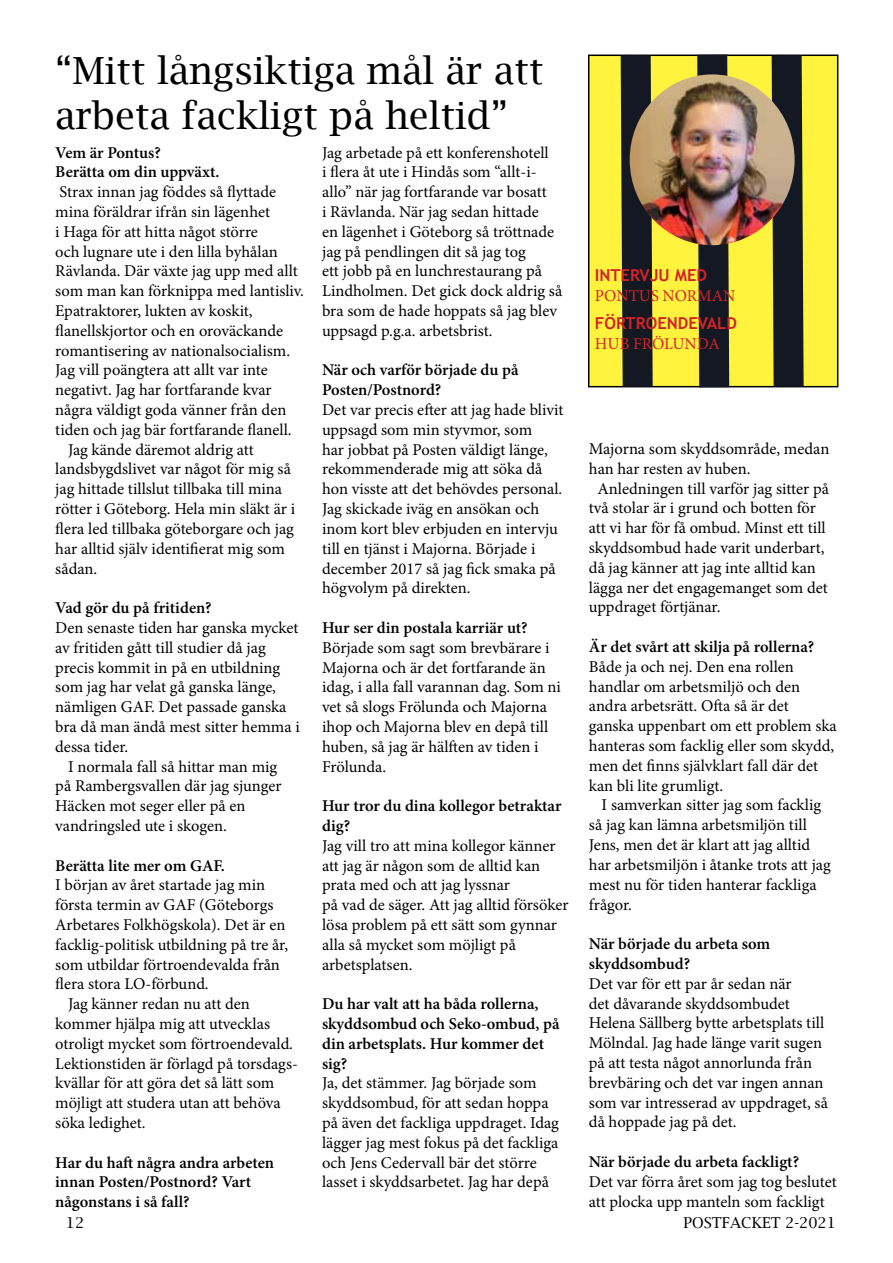
<style>
.page{position:relative;width:893px;height:1263px;background:#fff}
.page>*{position:absolute;margin:0;border:0;box-sizing:border-box;transform-origin:0 0}
.t1{font:37.5px/45px "Lucida Bright";color:#000}
.t2{font:16.5px/19.8px "Minion Pro";color:#000}
.t3{font:600 16.5px/19.8px "Minion Pro";color:#000}
.t4{font:700 16.5px "Trebuchet MS";color:#d2232a}
.t5{font:16.5px "Minion Pro";color:#d2232a}
.t6{font:15px "Lucida Bright";color:#000}
</style>
<div class="page">
<div style="left:589px;top:55px;width:249px;height:332px;background:#fff33e"></div>
<div style="left:588px;top:55px;width:250px;height:332px;border:2px solid #000"></div>
<svg style="left:756px;top:54px;width:63px;height:334px"></svg>
<svg style="left:682px;top:54px;width:62px;height:334px"></svg>
<svg style="left:605px;top:54px;width:63px;height:334px"></svg>
<img style="left:630px;top:74px;width:165px;height:171px">
<h1 class="t1" style="left:55px;top:48px;width:490px">“Mitt långsiktiga mål är att arbeta fackligt på heltid”</h1>
<p class="t3" style="left:55px;top:142px;width:166px">Vem är Pontus?<br>Berätta om din uppväxt.</p>
<p class="t2" style="left:60px;top:182px;width:218px">Strax innan jag föddes så flyttade</p>
<p class="t2" style="left:55px;top:202px;width:216px">mina föräldrar ifrån sin lägenhet</p>
<p class="t2" style="left:55px;top:222px;width:204px">i Haga för att hitta något större</p>
<p class="t2" style="left:55px;top:242px;width:224px">och lugnare ute i den lilla byhålan</p>
<p class="t2" style="left:55px;top:261px;width:244px">Rävlanda. Där växte jag upp med allt</p>
<p class="t2" style="left:55px;top:281px;width:250px">som man kan förknippa med lantisliv.</p>
<p class="t2" style="left:55px;top:301px;width:199px">Epatraktorer, lukten av koskit,</p>
<p class="t2" style="left:55px;top:321px;width:229px">flanellskjortor och en oroväckande</p>
<p class="t2" style="left:55px;top:341px;width:236px">romantisering av nationalsocialism.</p>
<p class="t2" style="left:55px;top:360px;width:214px">Jag vill poängtera att allt var inte</p>
<p class="t2" style="left:55px;top:380px;width:218px">negativt. Jag har fortfarande kvar</p>
<p class="t2" style="left:55px;top:400px;width:233px">några väldigt goda vänner från den</p>
<p class="t2" style="left:55px;top:420px;width:238px">tiden och jag bär fortfarande flanell.</p>
<p class="t2" style="left:68px;top:440px;width:187px">Jag kände däremot aldrig att</p>
<p class="t2" style="left:55px;top:459px;width:237px">landsbygdslivet var något för mig så</p>
<p class="t2" style="left:55px;top:479px;width:228px">jag hittade tillslut tillbaka till mina</p>
<p class="t2" style="left:55px;top:499px;width:241px">rötter i Göteborg. Hela min släkt är i</p>
<p class="t2" style="left:55px;top:519px;width:240px">flera led tillbaka göteborgare och jag</p>
<p class="t2" style="left:55px;top:539px;width:231px">har alltid själv identifierat mig som</p>
<p class="t2" style="left:55px;top:558px;width:44px">sådan.</p>
<p class="t3" style="left:55px;top:598px;width:158px">Vad gör du på fritiden?</p>
<p class="t2" style="left:55px;top:618px;width:246px">Den senaste tiden har ganska mycket av fritiden gått till studier då jag precis kommit in på en utbildning som jag har velat gå ganska länge, nämligen GAF. Det passade ganska bra då man ändå mest sitter hemma i dessa tider.</p>
<p class="t2" style="left:55px;top:756px;width:228px;text-indent:13px">I normala fall så hittar man mig på Rambergsvallen där jag sjunger<br>Häcken mot seger eller på en vandringsled ute i skogen.</p>
<p class="t3" style="left:55px;top:855px;width:171px">Berätta lite mer om GAF.</p>
<p class="t2" style="left:55px;top:875px;width:211px">I början av året startade jag min</p>
<p class="t2" style="left:55px;top:895px;width:220px">första termin av GAF (Göteborgs</p>
<p class="t2" style="left:55px;top:915px;width:232px">Arbetares Folkhögskola). Det är en</p>
<p class="t2" style="left:55px;top:935px;width:234px">facklig-politisk utbildning på tre år,</p>
<p class="t2" style="left:55px;top:954px;width:226px">som utbildar förtroendevalda från</p>
<p class="t2" style="left:55px;top:974px;width:155px">flera stora LO-förbund.</p>
<p class="t2" style="left:68px;top:994px;width:183px">Jag känner redan nu att den</p>
<p class="t2" style="left:55px;top:1014px;width:216px">kommer hjälpa mig att utvecklas</p>
<p class="t2" style="left:55px;top:1034px;width:239px">otroligt mycket som förtroendevald.</p>
<p class="t2" style="left:55px;top:1053px;width:244px">Lektionstiden är förlagd på torsdags-</p>
<p class="t2" style="left:55px;top:1073px;width:221px">kvällar för att göra det så lätt som</p>
<p class="t2" style="left:55px;top:1093px;width:227px">möjligt att studera utan att behöva</p>
<p class="t2" style="left:55px;top:1113px;width:92px">söka ledighet.</p>
<p class="t3" style="left:55px;top:1152px;width:220px">Har du haft några andra arbeten innan Posten/Postnord? Vart någonstans i så fall?</p>
<p class="t2" style="left:322px;top:143px;width:242px">Jag arbetade på ett konferenshotell<br>i flera åt ute i Hindås som “allt-i&shy;allo” när jag fortfarande var bosatt<br>i Rävlanda. När jag sedan hittade<br>en lägenhet i Göteborg så tröttnade jag på pendlingen dit så jag tog<br>ett jobb på en lunchrestaurang på Lindholmen. Det gick dock aldrig så bra som de hade hoppats så jag blev uppsagd p.g.a. arbetsbrist.</p>
<p class="t3" style="left:322px;top:360px;width:198px">När och varför började du på<br>Posten/Postnord?</p>
<p class="t2" style="left:322px;top:400px;width:243px">Det var precis efter att jag hade blivit uppsagd som min styvmor, som<br>har jobbat på Posten väldigt länge, rekommenderade mig att söka då hon visste att det behövdes personal.<br>Jag skickade iväg en ansökan och inom kort blev erbjuden en intervju till en tjänst i Majorna. Började i december 2017 så jag fick smaka på högvolym på direkten.</p>
<p class="t3" style="left:322px;top:618px;width:207px">Hur ser din postala karriär ut?</p>
<p class="t2" style="left:322px;top:638px;width:240px">Började som sagt som brevbärare i<br>Majorna och är det fortfarande än idag, i alla fall varannan dag. Som ni vet så slogs Frölunda och Majorna ihop och Majorna blev en depå till huben, så jag är hälften av tiden i<br>Frölunda.</p>
<p class="t3" style="left:322px;top:796px;width:241px">Hur tror du dina kollegor betraktar dig?</p>
<p class="t2" style="left:322px;top:836px;width:248px">Jag vill tro att mina kollegor känner att jag är någon som de alltid kan prata med och att jag lyssnar<br>på vad de säger. Att jag alltid försöker lösa problem på ett sätt som gynnar alla så mycket som möjligt på arbetsplatsen.</p>
<p class="t3" style="left:322px;top:994px;width:239px">Du har valt att ha båda rollerna, skyddsombud och Seko-ombud, på din arbetsplats. Hur kommer det sig?</p>
<p class="t2" style="left:322px;top:1073px;width:238px">Ja, det stämmer. Jag började som skyddsombud, för att sedan hoppa på även det fackliga uppdraget. Idag lägger jag mest fokus på det fackliga och Jens Cedervall bär det större lasset i skyddsarbetet. Jag har depå</p>
<p class="t4" style="left:595px;top:265px;width:114px">INTERVJU MED</p>
<p class="t5" style="left:595px;top:285px;width:142px">PONTUS NORMAN</p>
<p class="t4" style="left:595px;top:313px;width:144px">FÖRTROENDEVALD</p>
<p class="t5" style="left:595px;top:333px;width:126px">HUB FRÖLUNDA</p>
<p class="t2" style="left:589px;top:439px;width:242px">Majorna som skyddsområde, medan</p>
<p class="t2" style="left:589px;top:459px;width:163px">han har resten av huben.</p>
<p class="t2" style="left:597px;top:478px;width:233px">Anledningen till varför jag sitter på</p>
<p class="t2" style="left:589px;top:498px;width:228px">två stolar är i grund och botten för</p>
<p class="t2" style="left:589px;top:518px;width:238px">att vi har för få ombud. Minst ett till</p>
<p class="t2" style="left:589px;top:538px;width:237px">skyddsombud hade varit underbart,</p>
<p class="t2" style="left:589px;top:558px;width:228px">då jag känner att jag inte alltid kan</p>
<p class="t2" style="left:589px;top:577px;width:240px">lägga ner det engagemanget som det</p>
<p class="t2" style="left:589px;top:597px;width:133px">uppdraget förtjänar.</p>
<p class="t3" style="left:589px;top:637px;width:227px">Är det svårt att skilja på rollerna?</p>
<p class="t2" style="left:589px;top:657px;width:249px">Både ja och nej. Den ena rollen handlar om arbetsmiljö och den andra arbetsrätt. Ofta så är det ganska uppenbart om ett problem ska hanteras som facklig eller som skydd, men det finns självklart fall där det kan bli lite grumligt.</p>
<p class="t2" style="left:589px;top:795px;width:243px;text-indent:13px">I samverkan sitter jag som facklig så jag kan lämna arbetsmiljön till<br>Jens, men det är klart att jag alltid har arbetsmiljön i åtanke trots att jag mest nu för tiden hanterar fackliga frågor.</p>
<p class="t3" style="left:589px;top:934px;width:183px">När började du arbeta som skyddsombud?</p>
<p class="t2" style="left:589px;top:973px;width:241px">Det var för ett par år sedan när<br>det dåvarande skyddsombudet<br>Helena Sällberg bytte arbetsplats till<br>Mölndal. Jag hade länge varit sugen på att testa något annorlunda från brevbäring och det var ingen annan som var intresserad av uppdraget, så då hoppade jag på det.</p>
<p class="t3" style="left:589px;top:1152px;width:212px">När började du arbeta fackligt?</p>
<p class="t2" style="left:589px;top:1171px;width:249px">Det var förra året som jag tog beslutet att plocka upp manteln som fackligt</p>
<p class="t6" style="left:66px;top:1214px;width:20px">12</p>
<p class="t6" style="left:684px;top:1214px;width:154px">POSTFACKET 2-2021</p>
</div>
